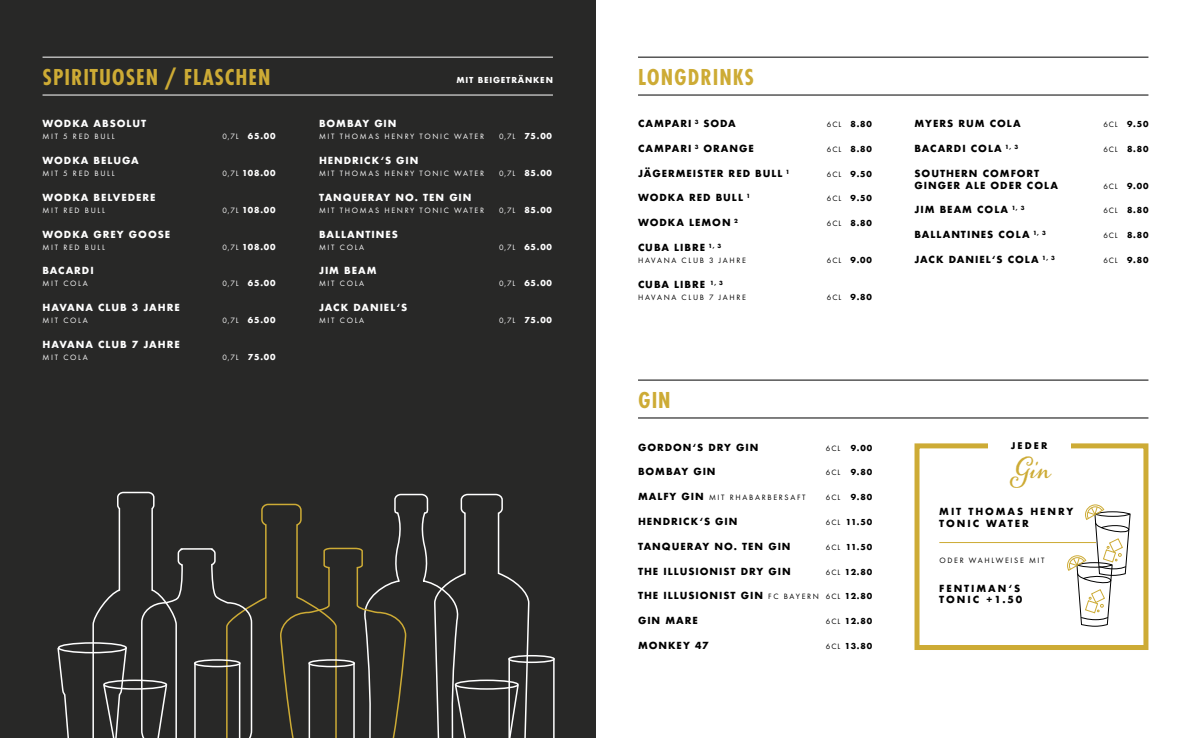
<style>
.page{position:relative;width:1191px;height:738px;background:#fff}
.page>*{position:absolute;margin:0;border:0;box-sizing:border-box;transform-origin:0 0}
.t1{font:700 26px "Alana";color:#cdab35}
.t2{font:700 24px "Futura PT Cond";letter-spacing:.04em;color:#cdab35}
.t3{font:700 9.5px/12px "Futura";letter-spacing:.1em;color:#000}
.t4{font:700 9.5px "Futura";letter-spacing:.1em;color:#fff}
.t5{font:700 9.5px/12px "Futura";letter-spacing:.2em;color:#000}
.t6{font:700 9px "Futura";letter-spacing:.23em;color:#000}
.t7{font:8px "Futura PT";letter-spacing:.21em;color:#fff}
.t8{font:700 8px "Futura";letter-spacing:.1em;color:#000}
.t9{font:700 8px "Futura";letter-spacing:.1em;color:#fff}
.t10{font:8px "Futura PT";letter-spacing:.21em;color:#000}
.s1{font-family:"Futura PT";font-weight:400}
.s2{font-family:"Futura";font-weight:700;font-size:9.5px}
.s3{font-family:"Futura PT";font-weight:400;font-size:8px}
.s4{font-size:8px}
</style>
<div class="page">
<div style="left:0;top:0;width:595px;height:737px;background:#282827"></div>
<hr style="left:43px;top:57px;width:510px;height:1px;background:#fff">
<hr style="left:43px;top:95px;width:510px;height:1px;background:#fff">
<svg style="left:57px;top:491px;width:498px;height:246px"></svg>
<hr style="left:638px;top:57px;width:510px;height:1px;background:#000">
<hr style="left:638px;top:95px;width:510px;height:1px;background:#000">
<div style="left:914px;top:443px;width:234px;height:206px;border:5px solid #cdab35"></div>
<div style="left:988px;top:441px;width:82px;height:29px;background:#fff"></div>
<svg style="left:1066px;top:504px;width:65px;height:141px"></svg>
<hr style="left:939px;top:541px;width:157px;height:1px;background:#cdab35">
<hr style="left:638px;top:379px;width:510px;height:1px;background:#000">
<hr style="left:638px;top:417px;width:510px;height:1px;background:#000">
<h2 class="t2" style="left:43px;top:63px;width:229px">SPIRITUOSEN / FLASCHEN</h2>
<p class="t4" style="left:43px;top:116px;width:105px">WODKA ABSOLUT</p>
<p class="t7" style="left:43px;top:132px;width:73px">MIT 5 RED BULL</p>
<p class="t9" style="left:222px;top:130px;width:55px"><span class="s1">0,7L</span> 65.00</p>
<p class="t4" style="left:43px;top:153px;width:98px">WODKA BELUGA</p>
<p class="t7" style="left:43px;top:168px;width:73px">MIT 5 RED BULL</p>
<p class="t9" style="left:222px;top:167px;width:55px"><span class="s1">0,7L</span> 108.00</p>
<p class="t4" style="left:43px;top:190px;width:115px">WODKA BELVEDERE</p>
<p class="t7" style="left:43px;top:205px;width:64px">MIT RED BULL</p>
<p class="t9" style="left:222px;top:204px;width:55px"><span class="s1">0,7L</span> 108.00</p>
<p class="t4" style="left:43px;top:227px;width:129px">WODKA GREY GOOSE</p>
<p class="t7" style="left:43px;top:242px;width:64px">MIT RED BULL</p>
<p class="t9" style="left:222px;top:240px;width:55px"><span class="s1">0,7L</span> 108.00</p>
<p class="t4" style="left:43px;top:264px;width:53px">BACARDI</p>
<p class="t7" style="left:43px;top:279px;width:47px">MIT COLA</p>
<p class="t9" style="left:222px;top:277px;width:55px"><span class="s1">0,7L</span> 65.00</p>
<p class="t4" style="left:43px;top:300px;width:139px">HAVANA CLUB 3 JAHRE</p>
<p class="t7" style="left:43px;top:315px;width:47px">MIT COLA</p>
<p class="t9" style="left:222px;top:314px;width:55px"><span class="s1">0,7L</span> 65.00</p>
<p class="t4" style="left:43px;top:337px;width:139px">HAVANA CLUB 7 JAHRE</p>
<p class="t7" style="left:43px;top:352px;width:47px">MIT COLA</p>
<p class="t9" style="left:222px;top:351px;width:55px"><span class="s1">0,7L</span> 75.00</p>
<p class="t9" style="left:456px;top:74px;width:98px">MIT BEIGETRÄNKEN</p>
<h2 class="t2" style="left:638px;top:63px;width:117px">LONGDRINKS</h2>
<p class="t3" style="left:638px;top:117px;width:99px">CAMPARI <sup>3</sup> SODA</p>
<p class="t8" style="left:827px;top:118px;width:46px"><span class="s1">6CL</span> 8.80</p>
<p class="t3" style="left:638px;top:142px;width:117px">CAMPARI <sup>3</sup> ORANGE</p>
<p class="t8" style="left:827px;top:143px;width:46px"><span class="s1">6CL</span> 8.80</p>
<p class="t3" style="left:638px;top:167px;width:153px">JÄGERMEISTER RED BULL <sup>1</sup></p>
<p class="t8" style="left:827px;top:168px;width:46px"><span class="s1">6CL</span> 9.50</p>
<p class="t3" style="left:638px;top:192px;width:114px">WODKA RED BULL <sup>1</sup></p>
<p class="t8" style="left:827px;top:192px;width:46px"><span class="s1">6CL</span> 9.50</p>
<p class="t3" style="left:638px;top:216px;width:101px">WODKA LEMON <sup>2</sup></p>
<p class="t8" style="left:827px;top:217px;width:46px"><span class="s1">6CL</span> 8.80</p>
<p class="t3" style="left:638px;top:241px;width:85px">CUBA LIBRE <sup>1,</sup> <sup>3</sup></p>
<p class="t10" style="left:638px;top:255px;width:110px">HAVANA CLUB 3 JAHRE</p>
<p class="t8" style="left:827px;top:254px;width:46px"><span class="s1">6CL</span> 9.00</p>
<p class="t3" style="left:638px;top:278px;width:86px">CUBA LIBRE <sup>1,</sup> <sup>3</sup></p>
<p class="t10" style="left:638px;top:292px;width:110px">HAVANA CLUB 7 JAHRE</p>
<p class="t8" style="left:827px;top:291px;width:46px"><span class="s1">6CL</span> 9.80</p>
<p class="t4" style="left:319px;top:116px;width:79px">BOMBAY GIN</p>
<p class="t7" style="left:319px;top:132px;width:166px">MIT THOMAS HENRY TONIC WATER</p>
<p class="t9" style="left:499px;top:130px;width:55px"><span class="s1">0,7L</span> 75.00</p>
<p class="t4" style="left:319px;top:153px;width:101px">HENDRICK‘S GIN</p>
<p class="t7" style="left:319px;top:168px;width:166px">MIT THOMAS HENRY TONIC WATER</p>
<p class="t9" style="left:499px;top:167px;width:55px"><span class="s1">0,7L</span> 85.00</p>
<p class="t4" style="left:319px;top:190px;width:154px">TANQUERAY NO. TEN GIN</p>
<p class="t7" style="left:319px;top:205px;width:166px">MIT THOMAS HENRY TONIC WATER</p>
<p class="t9" style="left:499px;top:204px;width:55px"><span class="s1">0,7L</span> 85.00</p>
<p class="t4" style="left:319px;top:227px;width:80px">BALLANTINES</p>
<p class="t7" style="left:319px;top:242px;width:47px">MIT COLA</p>
<p class="t9" style="left:499px;top:240px;width:55px"><span class="s1">0,7L</span> 65.00</p>
<p class="t4" style="left:319px;top:264px;width:59px">JIM BEAM</p>
<p class="t7" style="left:319px;top:279px;width:47px">MIT COLA</p>
<p class="t9" style="left:499px;top:277px;width:55px"><span class="s1">0,7L</span> 65.00</p>
<p class="t4" style="left:319px;top:300px;width:90px">JACK DANIEL‘S</p>
<p class="t7" style="left:319px;top:315px;width:47px">MIT COLA</p>
<p class="t9" style="left:499px;top:314px;width:55px"><span class="s1">0,7L</span> 75.00</p>
<h2 class="t2" style="left:638px;top:385px;width:34px">GIN</h2>
<p class="t3" style="left:638px;top:441px;width:122px">GORDON‘S DRY GIN</p>
<p class="t10" style="left:826px;top:443px;width:16px">6CL</p>
<p class="t8" style="left:850px;top:441px;width:23px">9.00</p>
<p class="t3" style="left:638px;top:465px;width:79px">BOMBAY GIN</p>
<p class="t10" style="left:826px;top:467px;width:16px">6CL</p>
<p class="t8" style="left:850px;top:466px;width:23px">9.80</p>
<p class="t10" style="left:638px;top:492px;width:169px"><span class="s2">MALFY GIN</span> MIT RHABARBERSAFT</p>
<p class="t10" style="left:826px;top:492px;width:16px">6CL</p>
<p class="t8" style="left:850px;top:491px;width:23px">9.80</p>
<p class="t3" style="left:638px;top:515px;width:101px">HENDRICK‘S GIN</p>
<p class="t8" style="left:826px;top:516px;width:48px"><span class="s1">6CL</span> 11.50</p>
<p class="t3" style="left:638px;top:540px;width:154px">TANQUERAY NO. TEN GIN</p>
<p class="t8" style="left:826px;top:540px;width:48px"><span class="s1">6CL</span> 11.50</p>
<p class="t3" style="left:638px;top:564px;width:154px">THE ILLUSIONIST DRY GIN</p>
<p class="t8" style="left:826px;top:565px;width:48px"><span class="s1">6CL</span> 12.80</p>
<p class="t3" style="left:638px;top:589px;width:236px">THE ILLUSIONIST GIN <span class="s3">FC BAYERN 6CL</span> <span class="s4">12.80</span></p>
<p class="t3" style="left:638px;top:614px;width:61px">GIN MARE</p>
<p class="t8" style="left:826px;top:615px;width:48px"><span class="s1">6CL</span> 12.80</p>
<p class="t3" style="left:638px;top:639px;width:72px">MONKEY 47</p>
<p class="t8" style="left:826px;top:639px;width:48px"><span class="s1">6CL</span> 13.80</p>
<p class="t3" style="left:914px;top:117px;width:108px">MYERS RUM COLA</p>
<p class="t8" style="left:1103px;top:118px;width:46px"><span class="s1">6CL</span> 9.50</p>
<p class="t3" style="left:914px;top:142px;width:105px">BACARDI COLA <sup>1,</sup> <sup>3</sup></p>
<p class="t8" style="left:1103px;top:143px;width:46px"><span class="s1">6CL</span> 8.80</p>
<p class="t3" style="left:914px;top:167px;width:145px">SOUTHERN COMFORT<br>GINGER ALE ODER COLA</p>
<p class="t8" style="left:1103px;top:180px;width:46px"><span class="s1">6CL</span> 9.00</p>
<p class="t3" style="left:914px;top:204px;width:111px">JIM BEAM COLA <sup>1,</sup> <sup>3</sup></p>
<p class="t8" style="left:1103px;top:204px;width:46px"><span class="s1">6CL</span> 8.80</p>
<p class="t3" style="left:914px;top:228px;width:133px">BALLANTINES COLA <sup>1,</sup> <sup>3</sup></p>
<p class="t8" style="left:1103px;top:229px;width:46px"><span class="s1">6CL</span> 8.80</p>
<p class="t3" style="left:914px;top:253px;width:142px">JACK DANIEL‘S COLA <sup>1,</sup> <sup>3</sup></p>
<p class="t8" style="left:1103px;top:254px;width:46px"><span class="s1">6CL</span> 9.80</p>
<p class="t6" style="left:1010px;top:439px;width:38px">JEDER</p>
<h1 class="t1" style="left:1012px;top:454px;width:40px">Gin</h1>
<p class="t5" style="left:939px;top:505px;width:135px">MIT THOMAS HENRY<br>TONIC WATER</p>
<p class="t10" style="left:939px;top:555px;width:107px">ODER WAHLWEISE MIT</p>
<p class="t5" style="left:939px;top:582px;width:85px;line-height:11.4px">FENTIMAN‘S<br>TONIC +1.50</p>
</div>
